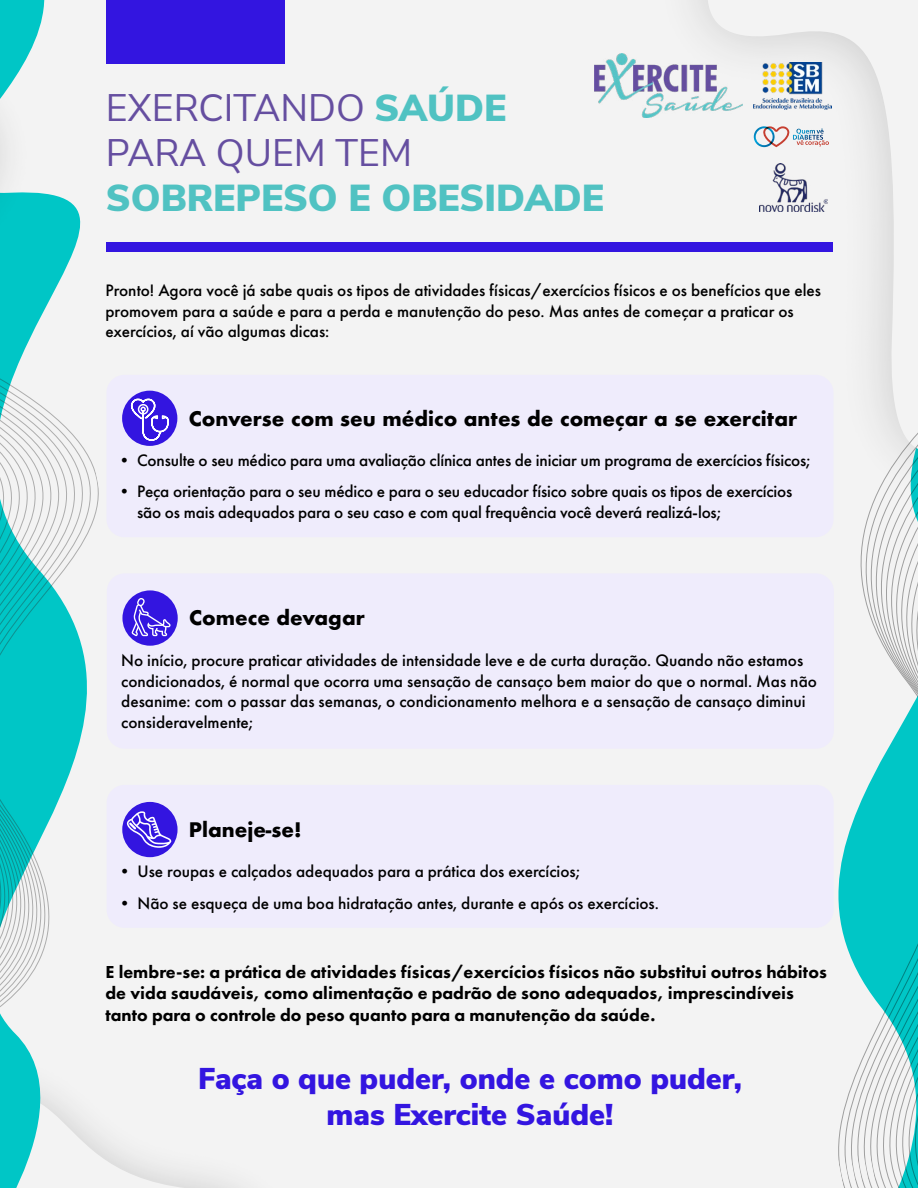
<style>
.page{position:relative;width:918px;height:1188px;background:#f3f3f3}
.page>*{position:absolute;margin:0;border:0;box-sizing:border-box;transform-origin:0 0}
.t1{font:37.5px/45px "Nunito Sans";color:#654ea0}
.t2{font:900 37.5px "Nunito Sans";color:#50c2c2}
.t3{font:900 30px/36px "Nunito Sans";color:#3315e0;text-align:center}
.t4{font:700 19.5px "Futura";color:#000}
.t5{font:800 18px/21.6px "Futura PT";color:#000}
.t6{font:500 17.25px/20.7px "Futura PT";color:#000}
.s1{font-weight:900;color:#50c2c2}
</style>
<div class="page">
<svg style="left:592px;top:0;width:302px;height:252px"></svg>
<img style="left:690px;top:237px;width:204px;height:61px">
<svg style="left:838px;top:298px;width:80px;height:890px"></svg>
<img style="left:0;top:251px;width:243px;height:937px">
<svg style="left:0;top:0;width:171px;height:1168px"></svg>
<svg style="left:0;top:67px;width:195px;height:989px"></svg>
<svg style="left:0;top:69px;width:186px;height:986px"></svg>
<svg style="left:0;top:71px;width:177px;height:983px"></svg>
<svg style="left:0;top:74px;width:168px;height:979px"></svg>
<svg style="left:0;top:76px;width:159px;height:977px"></svg>
<svg style="left:0;top:78px;width:150px;height:974px"></svg>
<svg style="left:0;top:80px;width:141px;height:971px"></svg>
<svg style="left:0;top:82px;width:132px;height:968px"></svg>
<svg style="left:0;top:85px;width:123px;height:965px"></svg>
<svg style="left:0;top:87px;width:114px;height:962px"></svg>
<svg style="left:0;top:89px;width:105px;height:959px"></svg>
<svg style="left:0;top:91px;width:96px;height:956px"></svg>
<svg style="left:0;top:94px;width:87px;height:953px"></svg>
<svg style="left:0;top:96px;width:77px;height:950px"></svg>
<svg style="left:0;top:98px;width:68px;height:947px"></svg>
<svg style="left:0;top:100px;width:59px;height:944px"></svg>
<svg style="left:0;top:102px;width:55px;height:941px"></svg>
<svg style="left:0;top:105px;width:51px;height:938px"></svg>
<svg style="left:0;top:107px;width:48px;height:935px"></svg>
<svg style="left:0;top:109px;width:44px;height:932px"></svg>
<img style="left:760px;top:163px;width:68px;height:48px">
<svg style="left:754px;top:126px;width:75px;height:21px"></svg>
<img style="left:753px;top:62px;width:78px;height:48px">
<img style="left:595px;top:53px;width:148px;height:64px">
<div style="left:106px;top:0;width:178px;height:64px;background:#3315e0"></div>
<div style="left:106px;top:242px;width:727px;height:9px;background:#3315e0"></div>
<div style="left:107px;top:785px;width:727px;height:143px;background:#efecfc;border-radius:18px"></div>
<div style="left:122px;top:802px;width:56px;height:55px;background:#3315e0;border-radius:50%"></div>
<svg style="left:126px;top:809px;width:45px;height:39px"></svg>
<div style="left:107px;top:573px;width:727px;height:176px;background:#efecfc;border-radius:18px"></div>
<div style="left:122px;top:590px;width:56px;height:56px;background:#3315e0;border-radius:50%"></div>
<svg style="left:132px;top:598px;width:39px;height:38px"></svg>
<div style="left:106px;top:375px;width:728px;height:162px;background:#efecfc;border-radius:18px"></div>
<div style="left:122px;top:391px;width:55px;height:55px;background:#3315e0;border-radius:50%"></div>
<svg style="left:130px;top:398px;width:39px;height:44px"></svg>
<h1 class="t1" style="left:106px;top:84px;width:402px">EXERCITANDO <span class="s1">SAÚDE<br></span>PARA QUEM TEM</h1>
<h1 class="t2" style="left:106px;top:171px;width:500px">SOBREPESO E OBESIDADE</h1>
<p class="t6" style="left:105px;top:280px;width:717px">Pronto! Agora você já sabe quais os tipos de atividades físicas/exercícios físicos e os benefícios que eles promovem para a saúde e para a perda e manutenção do peso. Mas antes de começar a praticar os exercícios, aí vão algumas dicas:</p>
<p class="t4" style="left:189px;top:404px;width:610px">Converse com seu médico antes de começar a se exercitar</p>
<p class="t6" style="left:116px;top:450px;width:696px">• Consulte o seu médico para uma avaliação clínica antes de iniciar um programa de exercícios físicos;</p>
<p class="t6" style="left:137px;top:481px;width:657px;text-indent:-21px">• Peça orientação para o seu médico e para o seu educador físico sobre quais os tipos de exercícios são os mais adequados para o seu caso e com qual frequência você deverá realizá-los;</p>
<p class="t4" style="left:189px;top:604px;width:177px">Comece devagar</p>
<p class="t6" style="left:121px;top:650px;width:697px">No início, procure praticar atividades de intensidade leve e de curta duração. Quando não estamos condicionados, é normal que ocorra uma sensação de cansaço bem maior do que o normal. Mas não desanime: com o passar das semanas, o condicionamento melhora e a sensação de cansaço diminui consideravelmente;</p>
<p class="t4" style="left:189px;top:815px;width:114px">Planeje-se!</p>
<p class="t6" style="left:116px;top:861px;width:465px">• Use roupas e calçados adequados para a prática dos exercícios;</p>
<p class="t6" style="left:116px;top:892px;width:544px">• Não se esqueça de uma boa hidratação antes, durante e após os exercícios.</p>
<p class="t5" style="left:105px;top:961px;width:723px">E lembre-se: a prática de atividades físicas/exercícios físicos não substitui outros hábitos de vida saudáveis, como alimentação e padrão de sono adequados, imprescindíveis tanto para o controle do peso quanto para a manutenção da saúde.</p>
<h2 class="t3" style="left:198px;top:1059px;width:545px">Faça o que puder, onde e como puder, mas Exercite Saúde!</h2>
</div>
